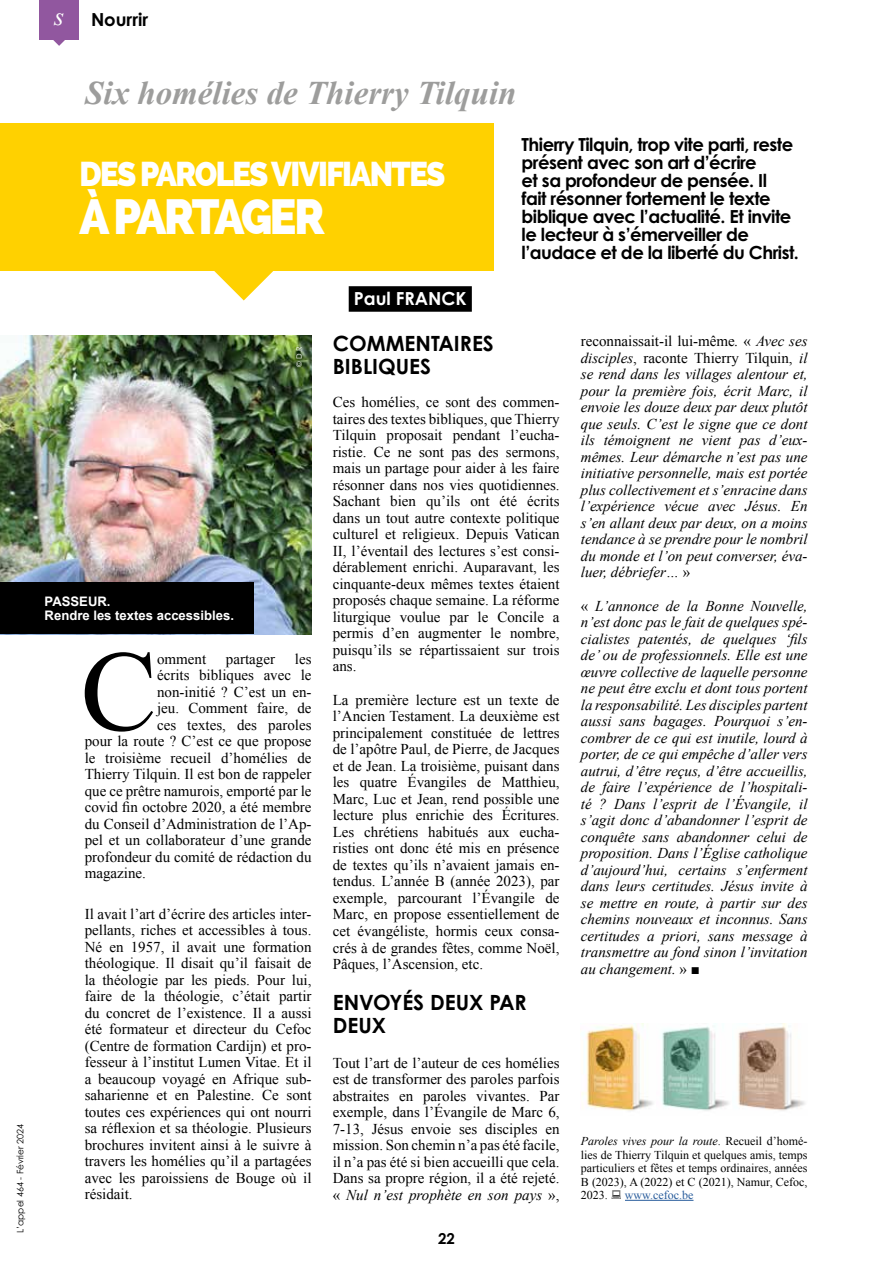
<style>
.page{position:relative;width:893px;height:1263px;background:#fff}
.page>*{position:absolute;margin:0;border:0;box-sizing:border-box;transform-origin:0 0}
.t1{font:114.75px "Times New Roman";color:#000}
.t2{font:800 49.5px "Raleway";letter-spacing:-.07em;color:#fff;scale:.9 1}
.t3{font:800 34.5px "Raleway";letter-spacing:-.05em;color:#fff;scale:.9 1}
.t4{font:italic 700 33px "Times New Roman";color:#9d9d9c}
.t5{font:700 21px/22.5px "Century Gothic Pro";color:#000}
.t6{font:700 18px/18px "Century Gothic Pro";letter-spacing:-.03em;color:#000}
.t7{font:700 18px "Century Gothic Pro";color:#fff}
.t8{font:700 18px "Century Gothic Pro";color:#000}
.t9{font:15px/16.5px "Times New Roman";color:#000;text-align:justify}
.t10{font:italic 15px/16.5px "Times New Roman";color:#000;text-align:justify}
.t11{font:700 15px "Century Gothic Pro";color:#000}
.t12{font:700 13.05px/14.5px "Arial";color:#fff}
.t13{font:12px/13.5px "Times New Roman";color:#000;text-align:justify}
.t14{font:12px "Times New Roman";color:#275b9b}
.t15{font:9px "Century Gothic Pro";color:#000}
.t16{font:7.5px "Century Gothic Pro";color:#fff}
.s1{font-family:"Times New Roman";font-weight:400;font-style:italic;font-size:26.1px;color:#fff}
.s2{font-style:italic}
.s3{font-style:normal}
</style>
<div class="page">
<div style="left:39px;top:0;width:40px;height:39px;background:#91579f"></div>
<svg style="left:53px;top:39px;width:13px;height:7px"></svg>
<svg style="left:214px;top:270px;width:60px;height:30px"></svg>
<div style="left:0;top:123px;width:494px;height:147px;background:#ffd100"></div>
<div style="left:349px;top:286px;width:123px;height:26px;background:#000"></div>
<hr style="left:625px;top:1200px;width:68px;height:1px;background:#275b9b">
<img style="left:581px;top:1024px;width:224px;height:87px">
<img style="left:0;top:336px;width:311px;height:298px">
<div style="left:0;top:582px;width:253px;height:52px;background:#000"></div>
<p class="t8" style="left:54px;top:8px;width:96px"><span class="s1">s</span> Nourrir</p>
<p class="t15" style="left:15px;top:1233px;width:111px;rotate:-90deg">L’appel 464 - Février 2024</p>
<h3 class="t4" style="left:85px;top:74px;width:433px">Six homélies de Thierry Tilquin</h3>
<h3 class="t3" style="left:80px;top:154px;width:408px">DES PAROLES VIVIFIANTES</h3>
<h2 class="t2" style="left:80px;top:188px;width:274px">À PARTAGER</h2>
<p class="t7" style="left:354px;top:287px;width:115px">Paul FRANCK</p>
<p class="t6" style="left:522px;top:135px;width:279px">Thierry Tilquin, trop vite parti, reste présent avec son art d’écrire<br>et sa profondeur de pensée. Il<br>fait résonner fortement le texte biblique avec l’actualité. Et invite le lecteur à s’émerveiller de l’audace et de la liberté du Christ.</p>
<p class="t16" style="left:294px;top:367px;width:21px;rotate:-90deg">© D.R</p>
<p class="t12" style="left:45px;top:594px;width:191px">PASSEUR.<br>Rendre les textes accessibles.</p>
<h1 class="t1" style="left:81px;top:628px;width:78px">C</h1>
<p class="t9" style="left:157px;top:650px;width:51px">omment</p>
<p class="t9" style="left:226px;top:650px;width:51px">partager</p>
<p class="t9" style="left:295px;top:650px;width:18px">les</p>
<p class="t9" style="left:157px;top:667px;width:156px">écrits bibliques avec le</p>
<p class="t9" style="left:157px;top:683px;width:156px">non-initié ? C’est un en-</p>
<p class="t9" style="left:157px;top:700px;width:156px">jeu. Comment faire, de</p>
<p class="t9" style="left:157px;top:716px;width:156px">ces textes, des paroles</p>
<p class="t9" style="left:85px;top:733px;width:228px">pour la route ? C’est ce que propose</p>
<p class="t9" style="left:85px;top:749px;width:228px">le troisième recueil d’homélies de</p>
<p class="t9" style="left:85px;top:766px;width:228px">Thierry Tilquin. Il est bon de rappeler</p>
<p class="t9" style="left:85px;top:782px;width:228px">que ce prêtre namurois, emporté par le</p>
<p class="t9" style="left:85px;top:799px;width:228px">covid fin octobre 2020, a été membre</p>
<p class="t9" style="left:85px;top:815px;width:228px">du Conseil d’Administration de l’Ap-</p>
<p class="t9" style="left:85px;top:832px;width:228px">pel et un collaborateur d’une grande</p>
<p class="t9" style="left:85px;top:848px;width:228px">profondeur du comité de rédaction du</p>
<p class="t9" style="left:85px;top:865px;width:63px">magazine.</p>
<p class="t9" style="left:85px;top:905px;width:228px">Il avait l’art d’écrire des articles inter&shy;pellants, riches et accessibles à tous.<br>Né en 1957, il avait une formation théologique. Il disait qu’il faisait de la théologie par les pieds. Pour lui, faire de la théologie, c’était partir du concret de l’existence. Il a aussi été formateur et directeur du Cefoc (Centre de formation Cardijn) et pro&shy;fesseur à l’institut Lumen Vitae. Et il a beaucoup voyagé en Afrique sub&shy;saharienne et en Palestine. Ce sont toutes ces expériences qui ont nourri sa réflexion et sa théologie. Plusieurs brochures invitent ainsi à le suivre à travers les homélies qu’il a partagées avec les paroissiens de Bouge où il résidait.</p>
<h3 class="t5" style="left:333px;top:332px;width:163px">COMMENTAIRES<br>BIBLIQUES</h3>
<p class="t9" style="left:333px;top:394px;width:228px">Ces homélies, ce sont des commen&shy;taires des textes bibliques, que Thierry Tilquin proposait pendant l’eucha&shy;ristie. Ce ne sont pas des sermons, mais un partage pour aider à les faire résonner dans nos vies quotidiennes.<br>Sachant bien qu’ils ont été écrits dans un tout autre contexte politique culturel et religieux. Depuis Vatican II, l’éventail des lectures s’est consi&shy;dérablement enrichi. Auparavant, les cinquante-deux mêmes textes étaient proposés chaque semaine. La réforme liturgique voulue par le Concile a permis d’en augmenter le nombre, puisqu’ils se répartissaient sur trois ans.</p>
<p class="t9" style="left:333px;top:692px;width:228px">La première lecture est un texte de l’Ancien Testament. La deuxième est principalement constituée de lettres de l’apôtre Paul, de Pierre, de Jacques et de Jean. La troisième, puisant dans les quatre Évangiles de Matthieu, Marc, Luc et Jean, rend possible une lecture plus enrichie des Écritures.<br>Les chrétiens habitués aux eucha&shy;risties ont donc été mis en présence de textes qu’ils n’avaient jamais en&shy;tendus. L’année B (année 2023), par exemple, parcourant l’Évangile de Marc, en propose essentiellement de cet évangéliste, hormis ceux consa&shy;crés à de grandes fêtes, comme Noël, Pâques, l’Ascension, etc.</p>
<h3 class="t5" style="left:333px;top:991px;width:195px">ENVOYÉS DEUX PAR<br>DEUX</h3>
<p class="t9" style="left:333px;top:1054px;width:228px">Tout l’art de l’auteur de ces homélies est de transformer des paroles parfois abstraites en paroles vivantes. Par exemple, dans l’Évangile de Marc 6, 7-13, Jésus envoie ses disciples en mission. Son chemin n’a pas été facile, il n’a pas été si bien accueilli que cela.<br>Dans sa propre région, il a été rejeté. « <span class="s2">Nul n’est prophète en son pays</span> »,</p>
<p class="t11" style="left:438px;top:1229px;width:18px">22</p>
<p class="t10" style="left:581px;top:333px;width:228px"><span class="s3">reconnaissait-il lui-même</span>. <span class="s3">«</span> Avec ses disciples<span class="s3">, raconte Thierry Tilquin,</span> il se rend dans les villages alentour et, pour la première fois, écrit Marc, il envoie les douze deux par deux plutôt que seuls. C’est le signe que ce dont ils témoignent ne vient pas d’eux&shy;mêmes. Leur démarche n’est pas une initiative personnelle, mais est portée plus collectivement et s’enracine dans l’expérience vécue avec Jésus. En s’en allant deux par deux, on a moins tendance à se prendre pour le nombril du monde et l’on peut converser, éva&shy;luer, débriefer… <span class="s3">»</span></p>
<p class="t10" style="left:581px;top:598px;width:228px"><span class="s3">«</span> L’annonce de la Bonne Nouvelle, n’est donc pas le fait de quelques spé&shy;cialistes patentés, de quelques ‘fils de’ ou de professionnels. Elle est une œuvre collective de laquelle personne ne peut être exclu et dont tous portent la responsabilité. Les disciples partent aussi sans bagages. Pourquoi s’en&shy;combrer de ce qui est inutile, lourd à porter, de ce qui empêche d’aller vers autrui, d’être reçus, d’être accueillis, de faire l’expérience de l’hospitali&shy;té ? Dans l’esprit de l’Évangile, il s’agit donc d’abandonner l’esprit de conquête sans abandonner celui de proposition. Dans l’Église catholique d’aujourd’hui, certains s’enferment dans leurs certitudes. Jésus invite à se mettre en route, à partir sur des chemins nouveaux et inconnus. Sans certitudes a priori, sans message à transmettre au fond sinon l’invitation au changement. <span class="s3">» ■</span></p>
<p class="t13" style="left:581px;top:1134px;width:228px"><span class="s2">Paroles vives pour la route</span>. Recueil d’homé&shy;lies de Thierry Tilquin et quelques amis, temps particuliers et fêtes et temps ordinaires, années B (2023), A (2022) et C (2021), Namur, Cefoc, 2023.</p>
<p class="t14" style="left:625px;top:1188px;width:70px">www.cefoc.be</p>
</div>
